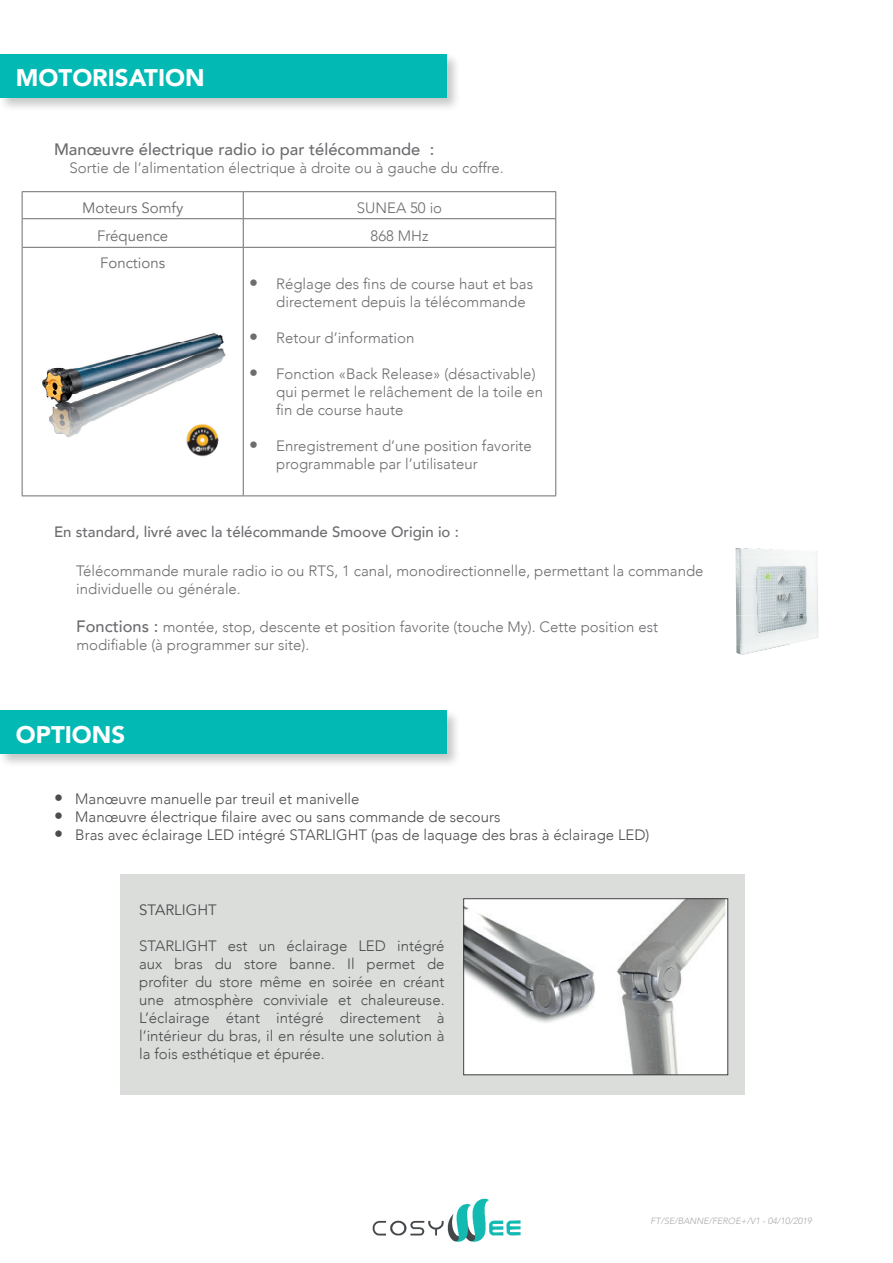
<style>
.page{position:relative;width:893px;height:1263px;background:#fff}
.page>*{position:absolute;margin:0;border:0;box-sizing:border-box;transform-origin:0 0}
.t1{font:900 24px "Avenir";color:#fff}
.t2{font:500 16.5px "Avenir";color:#6c6d70}
.t3{font:300 15px/18px "Avenir";color:#6c6d70}
.t4{font:300 15px/18px "Avenir";color:#4b4c4d;text-align:justify}
.t5{font:500 15px "Avenir";color:#6c6d70}
.t6{font:15px "Avenir";color:#6c6d70}
.t7{font:15px "Avenir";color:#4b4c4d}
.t8{font:italic 300 9px "Avenir";color:#a8a9ad}
.s1{font-size:18px}
.s2{font-weight:500;font-size:16.5px}
</style>
<div class="page">
<img style="left:372px;top:1198px;width:149px;height:44px">
<svg style="left:735px;top:548px;width:83px;height:107px"></svg>
<div style="left:0;top:709px;width:461px;height:60px;background:#231f20;opacity:.25"></div>
<div style="left:0;top:711px;width:446px;height:43px;background:#03b9b4"></div>
<div style="left:0;top:53px;width:461px;height:59px;background:#231f20;opacity:.25"></div>
<div style="left:0;top:54px;width:446px;height:44px;background:#03b9b4"></div>
<img style="left:42px;top:333px;width:184px;height:105px">
<hr style="left:244px;top:191px;width:312px;height:1px;background:#6c6d70">
<hr style="left:244px;top:495px;width:312px;height:1px;background:#6c6d70">
<hr style="left:23px;top:218px;width:220px;height:1px;background:#6c6d70">
<hr style="left:244px;top:218px;width:311px;height:1px;background:#6c6d70">
<hr style="left:23px;top:247px;width:220px;height:1px;background:#6c6d70">
<hr style="left:244px;top:247px;width:311px;height:1px;background:#6c6d70">
<svg style="left:555px;top:192px;width:1px;height:55px"></svg>
<hr style="left:555px;top:247px;width:1px;height:248px;background:#6c6d70">
<hr style="left:22px;top:191px;width:222px;height:1px;background:#6c6d70">
<svg style="left:22px;top:192px;width:1px;height:55px"></svg>
<svg style="left:243px;top:192px;width:1px;height:55px"></svg>
<hr style="left:22px;top:247px;width:1px;height:248px;background:#6c6d70">
<hr style="left:243px;top:247px;width:1px;height:248px;background:#6c6d70">
<hr style="left:22px;top:495px;width:222px;height:1px;background:#6c6d70">
<img style="left:180px;top:421px;width:43px;height:36px">
<div style="left:120px;top:874px;width:625px;height:220px;background:#dbdddb"></div>
<img style="left:465px;top:900px;width:261px;height:173px">
<div style="left:463px;top:898px;width:265px;height:177px;border:1px solid #3e3e3f"></div>
<h1 class="t1" style="left:16px;top:57px;width:190px">MOTORISATION</h1>
<p class="t2" style="left:54px;top:135px;width:382px">Manœuvre électrique radio io par télécommande :</p>
<p class="t3" style="left:70px;top:159px;width:436px">Sortie de l’alimentation électrique à droite ou à gauche du coffre.</p>
<p class="t6" style="left:82px;top:199px;width:103px">Moteurs Somfy</p>
<p class="t3" style="left:357px;top:199px;width:87px">SUNEA 50 io</p>
<p class="t6" style="left:97px;top:226px;width:73px">Fréquence</p>
<p class="t3" style="left:371px;top:226px;width:59px">868 MHz</p>
<p class="t6" style="left:100px;top:254px;width:67px">Fonctions</p>
<p class="t3" style="left:276px;top:275px;width:258px;text-indent:-27px"><span class="s1">•</span> Réglage des fins de course haut et bas directement depuis la télécommande</p>
<p class="t3" style="left:249px;top:329px;width:167px"><span class="s1">•</span> Retour d’information</p>
<p class="t3" style="left:276px;top:365px;width:268px;text-indent:-27px"><span class="s1">•</span> Fonction «Back Release» (désactivable) qui permet le relâchement de la toile en fin de course haute</p>
<p class="t3" style="left:276px;top:437px;width:257px;text-indent:-27px"><span class="s1">•</span> Enregistrement d’une position favorite programmable par l’utilisateur</p>
<p class="t5" style="left:54px;top:519px;width:406px">En standard, livré avec la télécommande Smoove Origin io :</p>
<p class="t3" style="left:76px;top:562px;width:629px">Télécommande murale radio io ou RTS, 1 canal, monodirectionnelle, permettant la commande individuelle ou générale.</p>
<p class="t3" style="left:76px;top:618px;width:583px"><span class="s2">Fonctions :</span> montée, stop, descente et position favorite (touche My). Cette position est modifiable (à programmer sur site).</p>
<h1 class="t1" style="left:16px;top:714px;width:111px">OPTIONS</h1>
<p class="t4" style="left:54px;top:789px;width:307px"><span class="s1">•</span> Manœuvre manuelle par treuil et manivelle</p>
<p class="t4" style="left:54px;top:807px;width:448px"><span class="s1">•</span> Manœuvre électrique filaire avec ou sans commande de secours</p>
<p class="t4" style="left:54px;top:825px;width:597px"><span class="s1">•</span> Bras avec éclairage LED intégré STARLIGHT (pas de laquage des bras à éclairage LED)</p>
<p class="t7" style="left:139px;top:901px;width:79px">STARLIGHT</p>
<p class="t4" style="left:139px;top:937px;width:307px">STARLIGHT est un éclairage LED intégré aux bras du store banne. Il permet de profiter du store même en soirée en créant une atmosphère conviviale et chaleureuse.<br>L’éclairage étant intégré directement à l’intérieur du bras, il en résulte une solution à la fois esthétique et épurée.</p>
<p class="t8" style="left:651px;top:1216px;width:163px">FT/SE/BANNE/FEROE+/V1 - 04/10/2019</p>
</div>
